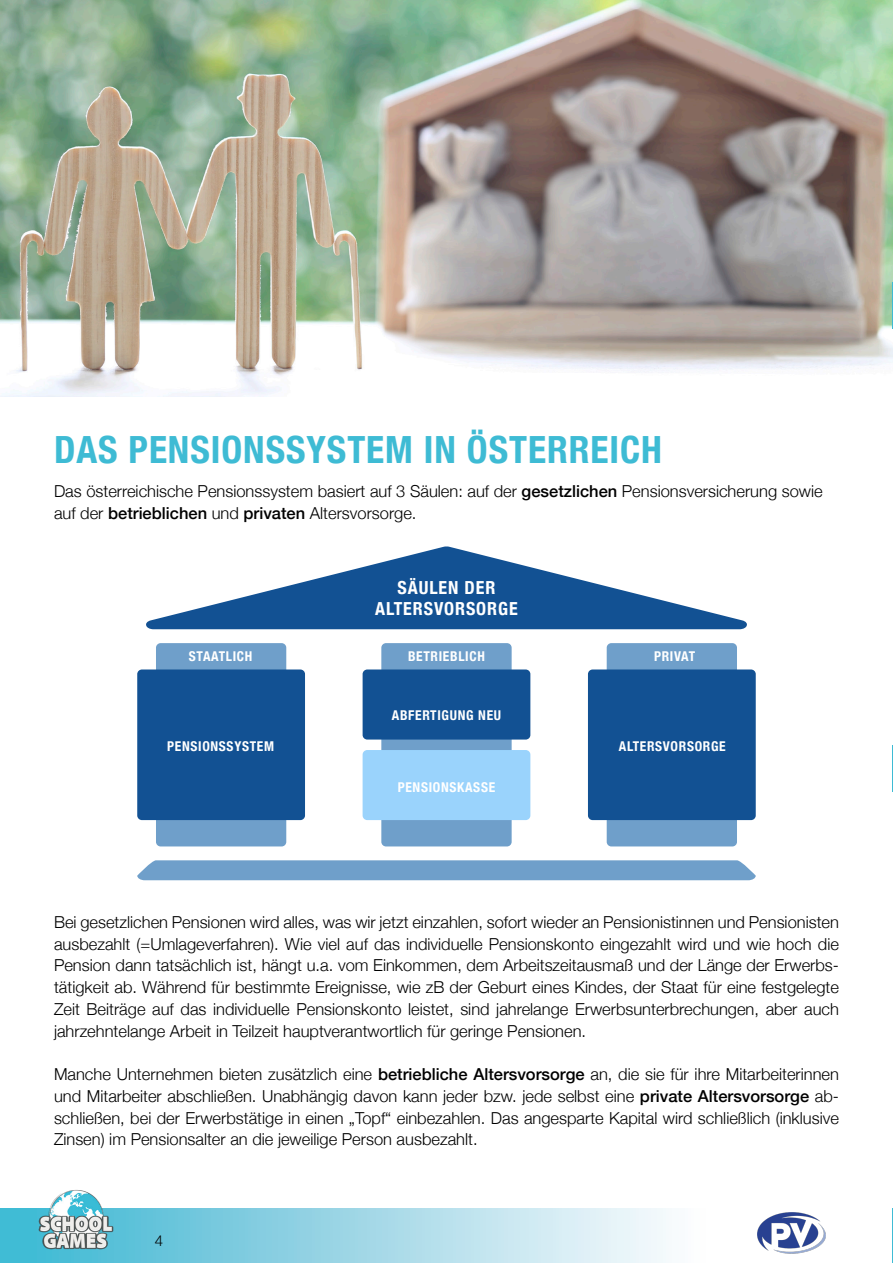
<style>
.page{position:relative;width:893px;height:1263px;background:#fff}
.page>*{position:absolute;margin:0;border:0;box-sizing:border-box;transform-origin:0 0}
.Titel_1__klein___siemens{font:700 condensed 37.5px "Helvetica Neue";letter-spacing:.025em;color:#3ebbd4}
.Titel_1__klein___siemens-2{font:700 condensed 18px "Helvetica Neue";letter-spacing:.05em;color:#fff}
._10_copy_11{font:300 16.5px/21.8px "Helvetica Neue";color:#000;text-align:justify}
.t1{font:300 15px "Helvetica Neue";color:#000}
.Titel_1__klein___siemens-3{font:700 condensed 13.5px "Helvetica Neue";letter-spacing:.05em;color:#fff}
.s1{font-weight:500}
</style>
<div class="page">
<hr style="left:892px;top:1209px;width:1px;height:54px;background:#40bcd5">
<div style="left:0;top:1208px;width:779px;height:55px;background:linear-gradient(to right,#3bb5d1,#fff)"></div>
<img style="left:38px;top:1190px;width:76px;height:59px">
<img style="left:748px;top:1208px;width:78px;height:48px">
<hr style="left:892px;top:0;width:1px;height:1208px;background:#3ebbd4">
<img style="left:0;top:0;width:893px;height:397px">
<svg style="left:146px;top:546px;width:601px;height:83px;fill:#125193"></svg>
<div style="left:156px;top:643px;width:130px;height:203px;background:#6f9fca;border-radius:5px"></div>
<div style="left:381px;top:643px;width:131px;height:203px;background:#6f9fca;border-radius:5px"></div>
<div style="left:607px;top:643px;width:130px;height:203px;background:#6f9fca;border-radius:5px"></div>
<div style="left:137px;top:669px;width:168px;height:151px;background:#125193;border-radius:5px"></div>
<div style="left:363px;top:669px;width:167px;height:70px;background:#125193;border-radius:5px"></div>
<div style="left:588px;top:669px;width:168px;height:151px;background:#125193;border-radius:5px"></div>
<div style="left:363px;top:750px;width:167px;height:70px;background:#9ad3fc;border-radius:5px"></div>
<svg style="left:137px;top:860px;width:619px;height:20px;background:#74a2cc"></svg>
<hr style="left:892px;top:282px;width:1px;height:47px;background:#3ebbd4">
<p class="Titel_1__klein___siemens" style="left:54px;top:418px;width:610px">DAS PENSIONSSYSTEM IN ÖSTERREICH</p>
<p class="_10_copy_11" style="left:54px;top:479px;width:770px">Das österreichische Pensionssystem basiert auf 3 Säulen: auf der <span class="s1">gesetzlichen</span> Pensionsversicherung sowie auf der <span class="s1">betrieblichen</span> und <span class="s1">privaten</span> Altersvorsorge.</p>
<p class="Titel_1__klein___siemens-2" style="left:398px;top:572px;width:99px">SÄULEN DER</p>
<p class="Titel_1__klein___siemens-2" style="left:375px;top:593px;width:144px">ALTERSVORSORGE</p>
<p class="Titel_1__klein___siemens-3" style="left:189px;top:645px;width:65px">STAATLICH</p>
<p class="Titel_1__klein___siemens-3" style="left:408px;top:645px;width:78px">BETRIEBLICH</p>
<p class="Titel_1__klein___siemens-3" style="left:654px;top:645px;width:43px">PRIVAT</p>
<p class="Titel_1__klein___siemens-3" style="left:167px;top:735px;width:108px">PENSIONSSYSTEM</p>
<p class="Titel_1__klein___siemens-3" style="left:392px;top:704px;width:111px">ABFERTIGUNG NEU</p>
<p class="Titel_1__klein___siemens-3" style="left:398px;top:776px;width:99px">PENSIONSKASSE</p>
<p class="Titel_1__klein___siemens-3" style="left:619px;top:735px;width:108px">ALTERSVORSORGE</p>
<p class="_10_copy_11" style="left:54px;top:910px;width:786px">Bei gesetzlichen Pensionen wird alles, was wir jetzt einzahlen, sofort wieder an Pensionistinnen und Pensionisten ausbezahlt (=Umlageverfahren). Wie viel auf das individuelle Pensionskonto eingezahlt wird und wie hoch die Pension dann tatsächlich ist, hängt u.a. vom Einkommen, dem Arbeitszeitausmaß und der Länge der Erwerbs&shy;tätigkeit ab. Während für bestimmte Ereignisse, wie zB der Geburt eines Kindes, der Staat für eine festgelegte Zeit Beiträge auf das individuelle Pensionskonto leistet, sind jahrelange Erwerbsunterbrechungen, aber auch jahrzehntelange Arbeit in Teilzeit hauptverantwortlich für geringe Pensionen.</p>
<p class="_10_copy_11" style="left:54px;top:1062px;width:786px">Manche Unternehmen bieten zusätzlich eine <span class="s1">betriebliche Altersvorsorge</span> an, die sie für ihre Mitarbeiterinnen und Mitarbeiter abschließen. Unabhängig davon kann jeder bzw. jede selbst eine <span class="s1">private Altersvorsorge</span> ab&shy;schließen, bei der Erwerbstätige in einen „Topf“ einbezahlen. Das angesparte Kapital wird schließlich (inklusive Zinsen) im Pensionsalter an die jeweilige Person ausbezahlt.</p>
<p class="t1" style="left:155px;top:1228px;width:10px">4</p>
</div>
